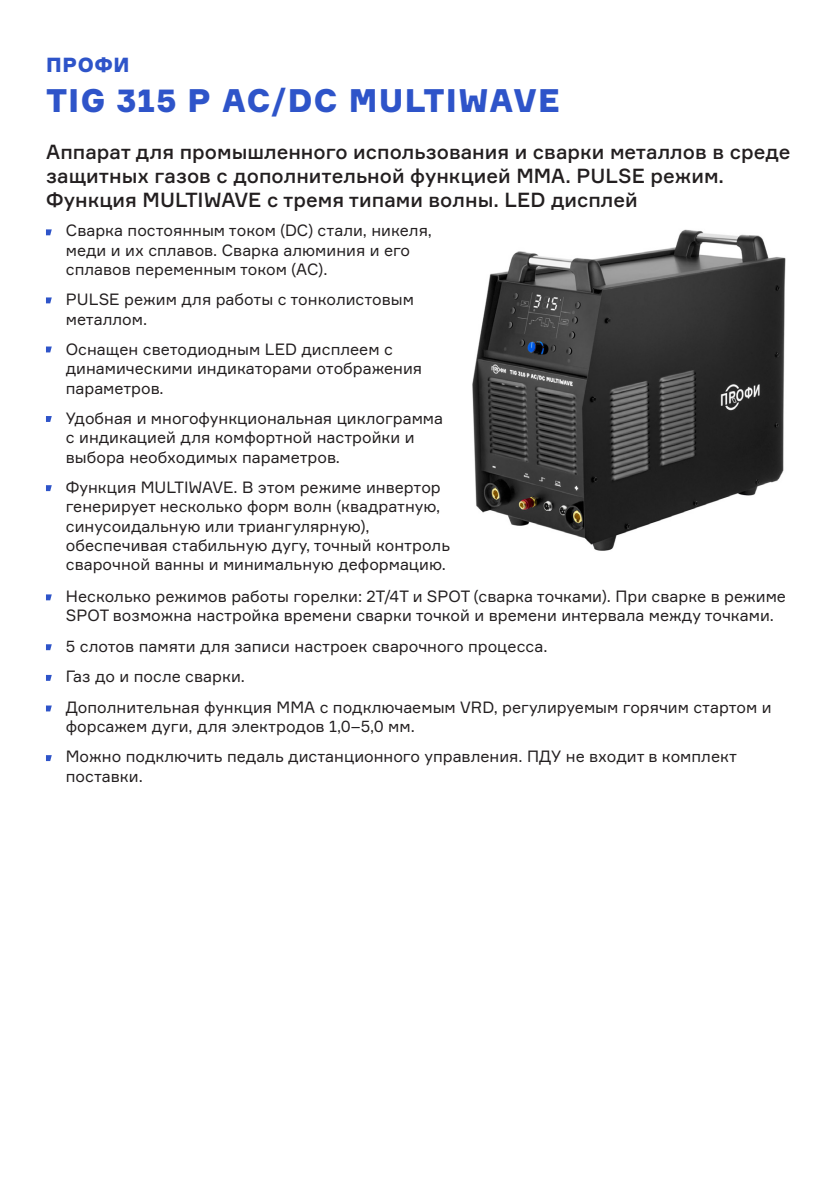
<style>
.page{position:relative;width:840px;height:1191px;background:#fff}
.page>*{position:absolute;margin:0;border:0;box-sizing:border-box;transform-origin:0 0}
.t1{font:900 32px "Formular";letter-spacing:.04em;color:#2e54c9}
.t2{font:500 20px/24px "Formular";color:#231f20}
.t3{font:900 20px "Formular";letter-spacing:.03em;color:#2e54c9}
.t4{font:16px/19.2px "Formular";color:#231f20}
</style>
<div class="page">
<img style="left:472px;top:229px;width:314px;height:322px">
<svg style="left:46px;top:229px;width:6px;height:6px"></svg>
<svg style="left:46px;top:297px;width:6px;height:6px"></svg>
<svg style="left:46px;top:485px;width:6px;height:6px"></svg>
<svg style="left:46px;top:346px;width:6px;height:6px"></svg>
<svg style="left:46px;top:416px;width:6px;height:6px"></svg>
<svg style="left:46px;top:594px;width:6px;height:6px"></svg>
<svg style="left:46px;top:644px;width:6px;height:6px"></svg>
<svg style="left:46px;top:675px;width:6px;height:6px"></svg>
<svg style="left:46px;top:705px;width:6px;height:6px"></svg>
<svg style="left:46px;top:755px;width:6px;height:6px"></svg>
<p class="t3" style="left:46px;top:52px;width:85px">ПРОФИ</p>
<p class="t1" style="left:46px;top:81px;width:514px">TIG 315 P AC/DC MULTIWAVE</p>
<p class="t2" style="left:46px;top:139px;width:745px">Аппарат для промышленного использования и сварки металлов в среде защитных газов с дополнительной функцией MMA. PULSE режим.<br>Функция MULTIWAVE с тремя типами волны. LED дисплей</p>
<p class="t4" style="left:66px;top:221px;width:367px">Сварка постоянным током (DС) стали, никеля, меди и их сплавов. Сварка алюминия и его сплавов переменным током (AC).</p>
<p class="t4" style="left:66px;top:290px;width:349px">PULSE режим для работы с тонколистовым металлом.</p>
<p class="t4" style="left:66px;top:339px;width:357px">Оснащен светодиодным LED дисплеем с динамическими индикаторами отображения параметров.</p>
<p class="t4" style="left:66px;top:408px;width:378px">Удобная и многофункциональная циклограмма с индикацией для комфортной настройки и выбора необходимых параметров.</p>
<p class="t4" style="left:66px;top:477px;width:385px">Функция MULTIWAVE. В этом режиме инвертор генерирует несколько форм волн (квадратную, синусоидальную или триангулярную), обеспечивая стабильную дугу, точный контроль сварочной ванны и минимальную деформацию.</p>
<p class="t4" style="left:66px;top:586px;width:721px">Несколько режимов работы горелки: 2T/4T и SPOT (сварка точками). При сварке в режиме<br>SPOT возможна настройка времени сварки точкой и времени интервала между точками.</p>
<p class="t4" style="left:66px;top:636px;width:483px">5 слотов памяти для записи настроек сварочного процесса.</p>
<p class="t4" style="left:66px;top:666px;width:180px">Газ до и после сварки.</p>
<p class="t4" style="left:66px;top:697px;width:707px">Дополнительная функция MMA с подключаемым VRD, регулируемым горячим стартом и форсажем дуги, для электродов 1,0–5,0 мм.</p>
<p class="t4" style="left:66px;top:747px;width:672px">Можно подключить педаль дистанционного управления. ПДУ не входит в комплект поставки.</p>
</div>
